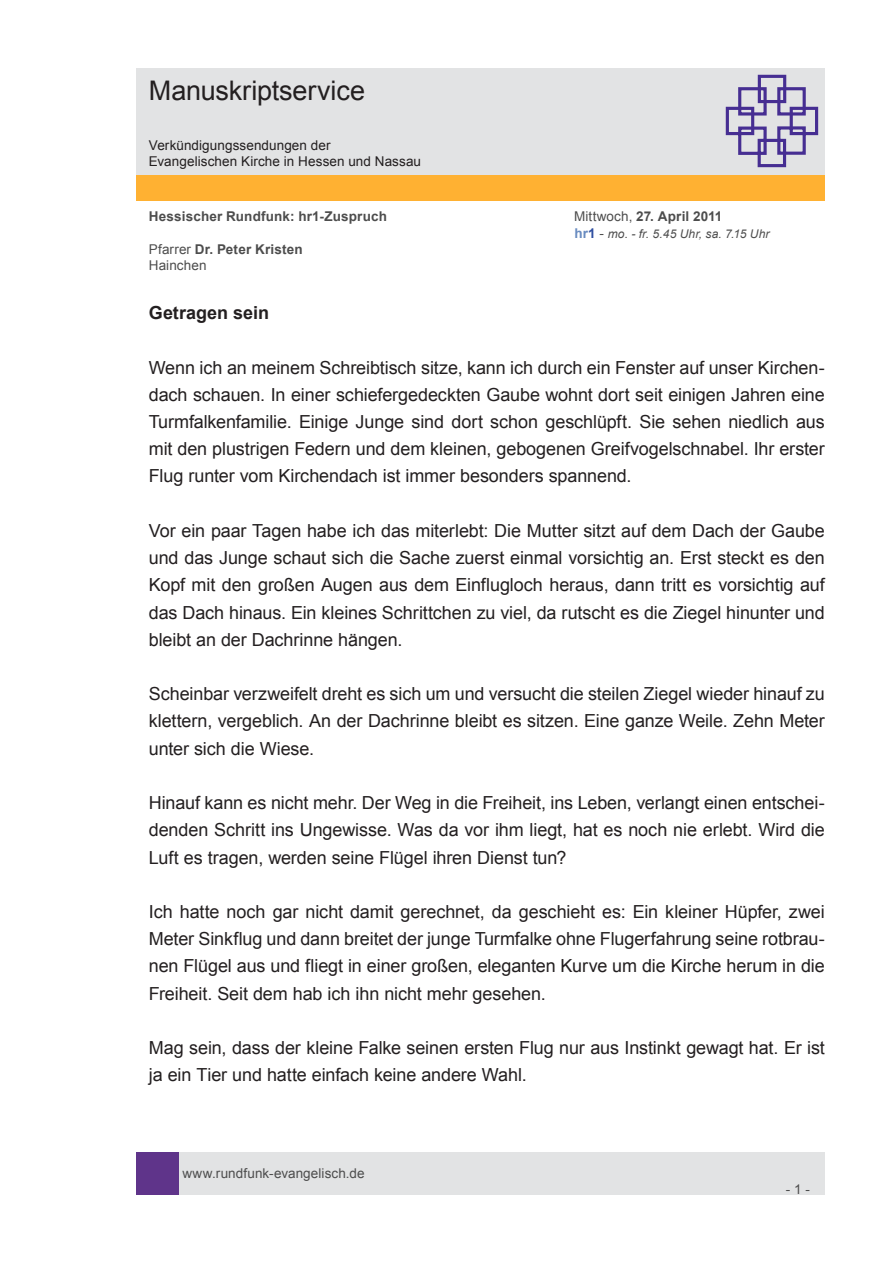
<style>
.page{position:relative;width:893px;height:1263px;background:#fff}
.page>*{position:absolute;margin:0;border:0;box-sizing:border-box;transform-origin:0 0}
.t1{font:27px "Arial";letter-spacing:-.005em;color:#231f20}
.t2{font:18px/27.2px "Arial";letter-spacing:-.005em;color:#231f20;text-align:justify}
.t3{font:700 18px "Arial";color:#231f20}
.t4{font:13.5px/16.2px "Arial";letter-spacing:.005em;color:#231f20}
.t5{font:13.5px/16.2px "Arial";letter-spacing:.005em;color:#4d4d4d}
.t6{font:700 13.5px "Arial";letter-spacing:.015em;color:#4d4d4d}
.t7{font:italic 12px "Arial";letter-spacing:.015em;color:#4d4d4d}
.s1{font-weight:400}
.s2{font-weight:700;font-style:normal;font-size:13.5px;color:#688bc0}
.s3{font-weight:700;font-style:normal;font-size:13.5px;color:#2f4fa1}
.s4{font-style:normal;font-size:13.5px}
.s5{font-weight:700}
</style>
<div class="page">
<div style="left:179px;top:1152px;width:646px;height:43px;background:#e2e3e4"></div>
<div style="left:136px;top:1152px;width:43px;height:43px;background:#5f348a"></div>
<div style="left:136px;top:175px;width:689px;height:26px;background:#ffb132"></div>
<div style="left:136px;top:68px;width:689px;height:106px;background:#e2e3e4"></div>
<svg style="left:725px;top:74px;width:94px;height:94px"></svg>
<h1 class="t1" style="left:149px;top:73px;width:218px">Manuskriptservice</h1>
<p class="t4" style="left:149px;top:137px;width:274px">Verkündigungssendungen der<br>Evangelischen Kirche in Hessen und Nassau</p>
<p class="t6" style="left:149px;top:208px;width:240px">Hessischer Rundfunk: hr1-Zuspruch</p>
<p class="t6" style="left:574px;top:208px;width:150px"><span class="s1">Mittwoch,</span> 27. April 2011</p>
<p class="t7" style="left:574px;top:226px;width:197px"><span class="s2">hr</span><span class="s3">1</span> <span class="s4">-</span> mo. - fr. 5.45 Uhr, sa. 7.15 Uhr</p>
<p class="t5" style="left:149px;top:241px;width:155px">Pfarrer <span class="s5">Dr. Peter Kristen<br></span>Hainchen</p>
<p class="t3" style="left:149px;top:301px;width:122px">Getragen sein</p>
<p class="t2" style="left:149px;top:354px;width:678px">Wenn ich an meinem Schreibtisch sitze, kann ich durch ein Fenster auf unser Kirchen&shy;dach schauen. In einer schiefergedeckten Gaube wohnt dort seit einigen Jahren eine Turmfalkenfamilie. Einige Junge sind dort schon geschlüpft. Sie sehen niedlich aus mit den plustrigen Federn und dem kleinen, gebogenen Greifvogelschnabel. Ihr erster Flug runter vom Kirchendach ist immer besonders spannend.</p>
<p class="t2" style="left:149px;top:517px;width:677px">Vor ein paar Tagen habe ich das miterlebt: Die Mutter sitzt auf dem Dach der Gaube und das Junge schaut sich die Sache zuerst einmal vorsichtig an. Erst steckt es den Kopf mit den großen Augen aus dem Einflugloch heraus, dann tritt es vorsichtig auf das Dach hinaus. Ein kleines Schrittchen zu viel, da rutscht es die Ziegel hinunter und bleibt an der Dachrinne hängen.</p>
<p class="t2" style="left:149px;top:680px;width:677px">Scheinbar verzweifelt dreht es sich um und versucht die steilen Ziegel wieder hinauf zu klettern, vergeblich. An der Dachrinne bleibt es sitzen. Eine ganze Weile. Zehn Meter unter sich die Wiese.</p>
<p class="t2" style="left:149px;top:789px;width:678px">Hinauf kann es nicht mehr. Der Weg in die Freiheit, ins Leben, verlangt einen entschei&shy;denden Schritt ins Ungewisse. Was da vor ihm liegt, hat es noch nie erlebt. Wird die Luft es tragen, werden seine Flügel ihren Dienst tun?</p>
<p class="t2" style="left:149px;top:898px;width:678px">Ich hatte noch gar nicht damit gerechnet, da geschieht es: Ein kleiner Hüpfer, zwei Meter Sinkflug und dann breitet der junge Turmfalke ohne Flugerfahrung seine rotbrau&shy;nen Flügel aus und fliegt in einer großen, eleganten Kurve um die Kirche herum in die Freiheit. Seit dem hab ich ihn nicht mehr gesehen.</p>
<p class="t2" style="left:149px;top:1034px;width:677px">Mag sein, dass der kleine Falke seinen ersten Flug nur aus Instinkt gewagt hat. Er ist ja ein Tier und hatte einfach keine andere Wahl.</p>
<p class="t5" style="left:182px;top:1165px;width:184px">www.rundfunk-evangelisch.de</p>
<p class="t5" style="left:786px;top:1181px;width:26px">- 1 -</p>
</div>
